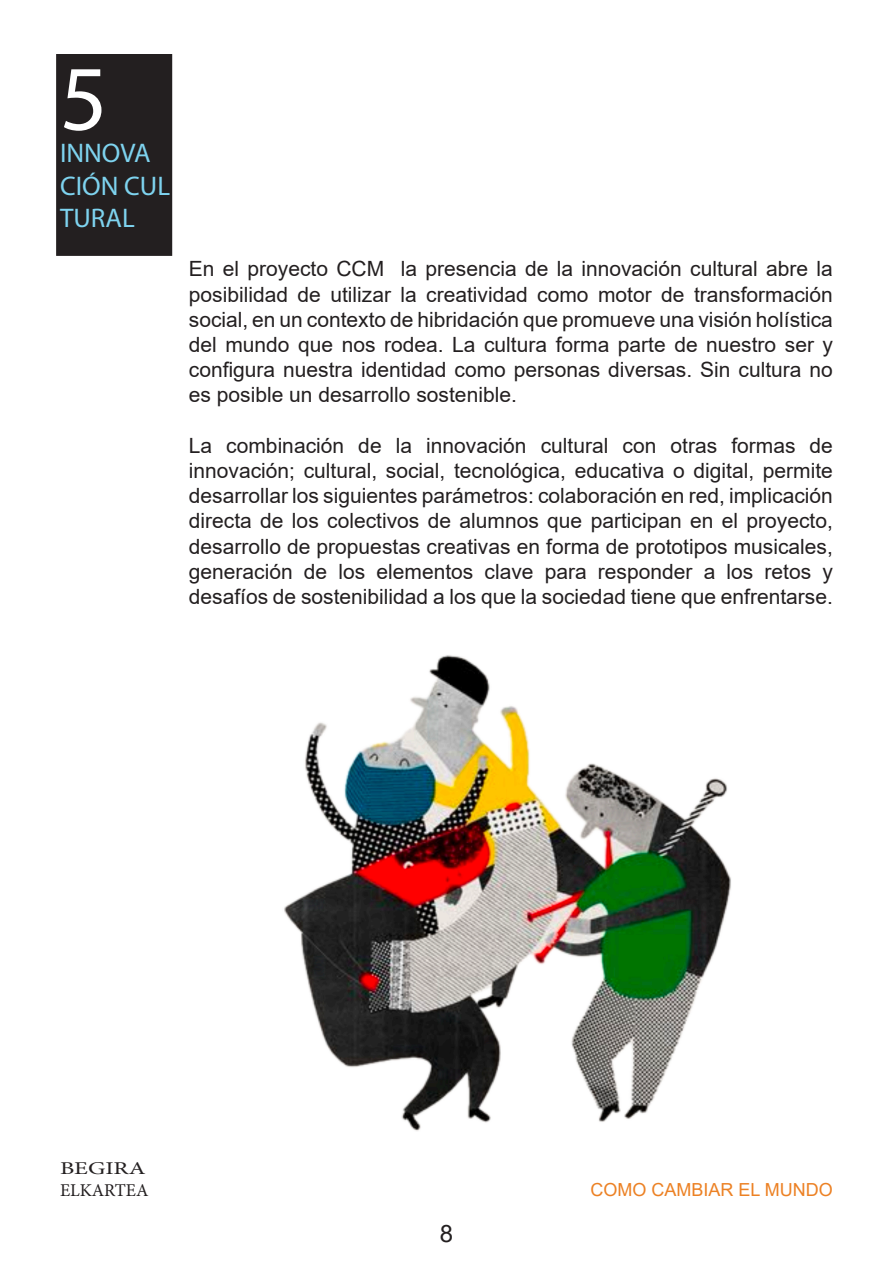
<style>
.page{position:relative;width:893px;height:1263px;background:#fff}
.page>*{position:absolute;margin:0;border:0;box-sizing:border-box;transform-origin:0 0}
.t1{font:93px "Myriad Pro";color:#fff}
.t2{font:27px "Myriad Pro";color:#7ed3ef}
.t3{font:24px "Arial";color:#231f20}
.t4{font:21px/25.2px "Arial";color:#231f20;text-align:justify}
.t5{font:18px "Arial";color:#ec8124}
.t6{font:18px "Minion Pro";color:#231f20}
.t7{font:18px "Minion Pro";color:#231f20;scale:1.35 1}
</style>
<div class="page">
<div style="left:57px;top:55px;width:114px;height:200px;background:#231f20"></div>
<div style="left:56px;top:54px;width:116px;height:202px;border:2px solid #231f20"></div>
<img style="left:284px;top:655px;width:447px;height:476px">
<p class="t1" style="left:60px;top:41px;width:49px">5</p>
<p class="t2" style="left:60px;top:136px;width:92px">INNOVA</p>
<p class="t2" style="left:60px;top:169px;width:112px">CIÓN CUL</p>
<p class="t2" style="left:60px;top:201px;width:76px">TURAL</p>
<p class="t4" style="left:189px;top:256px;width:646px">En el proyecto CCM la presencia de la innovación cultural abre la posibilidad de utilizar la creatividad como motor de transformación social, en un contexto de hibridación que promueve una visión holística del mundo que nos rodea. La cultura forma parte de nuestro ser y configura nuestra identidad como personas diversas. Sin cultura no es posible un desarrollo sostenible.</p>
<p class="t4" style="left:189px;top:433px;width:646px">La combinación de la innovación cultural con otras formas de innovación; cultural, social, tecnológica, educativa o digital, permite desarrollar los siguientes parámetros: colaboración en red, implicación directa de los colectivos de alumnos que participan en el proyecto, desarrollo de propuestas creativas en forma de prototipos musicales, generación de los elementos clave para responder a los retos y desafíos de sostenibilidad a los que la sociedad tiene que enfrentarse.</p>
<p class="t7" style="left:60px;top:1156px;width:65px">BEGIRA</p>
<p class="t6" style="left:60px;top:1178px;width:90px">ELKARTEA</p>
<p class="t5" style="left:591px;top:1177px;width:244px">COMO CAMBIAR EL MUNDO</p>
<p class="t3" style="left:440px;top:1217px;width:15px">8</p>
</div>
